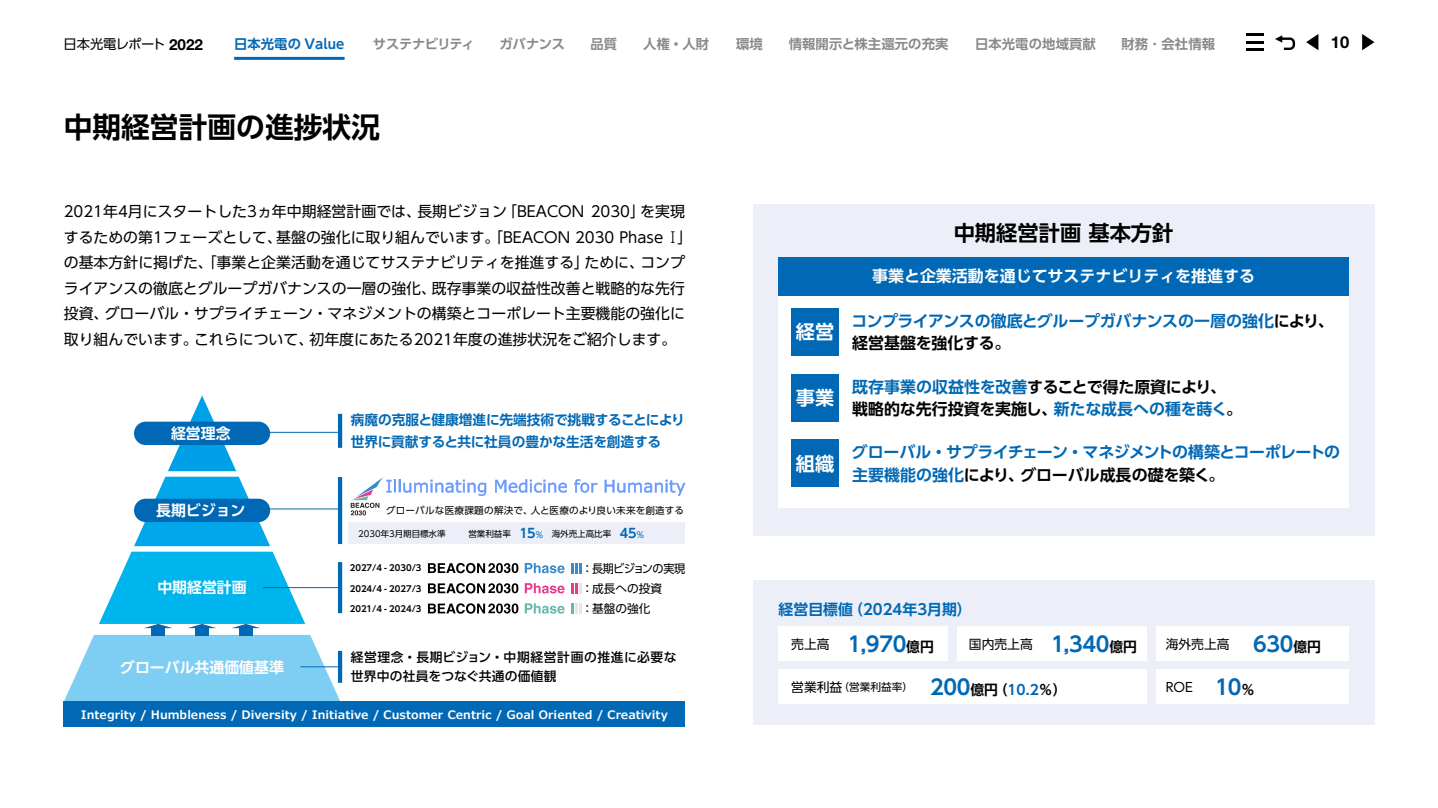
<style>
.page{position:relative;width:1438px;height:808px;background:#fff}
.page>*{position:absolute;margin:0;border:0;box-sizing:border-box;transform-origin:0 0}
.t1{font:700 28.65px "UD Shin Go Pr 6 N De";color:#000}
.見出し単体DB14Q20H{font:700 21.3px "UD Shin Go Pr 6 N De";color:#000}
.表内テキスト{font:700 20.7px "UD Shin Go Pr 6 N De";letter-spacing:-.015em;color:#0068b4}
.本文R14Q24H{font:700 19.2px "UD Shin Go Pr 6 N De";color:#fff}
.t2{font:700 16.5px "Helvetica Neue LT Pro";color:#000}
.表内タイトル{font:700 15.9px/22.4px "UD Shin Go Pr 6 N De";letter-spacing:-.015em;color:#0068b4}
.表内タイトル-2{font:700 15.9px "UD Shin Go Pr 6 N De";letter-spacing:-.005em;color:#000}
.見出し単体DB14Q20H-2{font:700 15.9px "UD Shin Go Pr 6 N De";color:#fff}
.本文R14Q24H-2{font:14.85px/25.5px "UD Shin Go Pr 6 N";color:#000}
.本文強調{font:700 14.85px "UD Shin Go Pr 6 N De";color:#fff}
.見出し単体DB14Q20H-3{font:700 14.85px "UD Shin Go Pr 6 N De";color:#0068b4}
.表内タイトル-3{font:700 13.8px "UD Shin Go Pr 6 N De";letter-spacing:-.005em;color:#0068b4}
.本文強調-2{font:700 13.8px "UD Shin Go Pr 6 N De";color:#000}
.t3{font:700 13.35px "UD Shin Go Pr 6 N De";letter-spacing:.01em;color:#898989}
.t4{font:13.35px "UD Shin Go Pr 6 N";letter-spacing:-.015em;color:#000}
.t5{font:700 13.35px "UD Shin Go Pr 6 N De";letter-spacing:.01em;color:#0068b4}
.t6{font:700 13.35px "UD Shin Go Pr 6 N De";letter-spacing:-.035em;color:#898989}
.表内タイトル-4{font:500 12.75px/19.2px "UD Shin Go Pr 6 N";letter-spacing:.025em;color:#000}
.表内テキスト-2{font:12.75px "UD Shin Go Pr 6 N";color:#000}
.t7{font:600 11.7px "Verdana Pro";color:#fff}
.キャプション10Q15H{font:11.7px "UD Shin Go Pr 6 N";color:#000}
.キャプション10Q15H-2{font:11.7px "UD Shin Go Pr 6 N";letter-spacing:-.05em;color:#000}
.表内テキスト-3{font:10.65px "UD Shin Go Pr 6 N";color:#000}
.キャプション10Q15H-3{font:9.6px "UD Shin Go Pr 6 N";letter-spacing:.025em;color:#000}
.小キャプション8Q11H{font:700 8.55px "UD Shin Go Pr 6 N De";color:#000}
.小キャプション8Q11H-2{font:8.55px "UD Shin Go Pr 6 N";color:#000}
.s1{font-family:"Helvetica Neue LT Pro";font-weight:700;font-size:15.3px}
.s2{font-weight:300}
.s3{font-family:"UD Shin Go Pr 6 N De";font-weight:700;font-size:12.75px;color:#0068b4}
.s4{color:#0068b4}
.s5{color:#000}
.s6{font-size:13.8px;color:#000}
.s7{font-size:12.75px}
.s8{font-size:20.7px;color:#0068b4}
</style>
<div class="page">
<svg style="left:134px;top:477px;width:136px;height:69px"></svg>
<svg style="left:168px;top:395px;width:68px;height:76px"></svg>
<svg style="left:64px;top:635px;width:276px;height:67px;background:#88d1f3"></svg>
<div style="left:64px;top:702px;width:621px;height:25px;background:#0068b4"></div>
<svg style="left:495px;top:479px;width:72px;height:14px"></svg>
<svg style="left:574px;top:479px;width:23px;height:14px"></svg>
<svg style="left:604px;top:480px;width:81px;height:16px"></svg>
<div style="left:134px;top:422px;width:136px;height:23px;background:#0068b4;border-radius:12px"></div>
<div style="left:134px;top:499px;width:136px;height:23px;background:#0068b4;border-radius:12px"></div>
<svg style="left:351px;top:477px;width:135px;height:38px"></svg>
<hr style="left:247px;top:509px;width:92px;height:1px;background:#0068b4">
<hr style="left:248px;top:432px;width:92px;height:1px;background:#0068b4">
<hr style="left:338px;top:414px;width:4px;height:34px;background:#0068b4">
<hr style="left:300px;top:666px;width:40px;height:1px;background:#0068b4">
<hr style="left:338px;top:651px;width:4px;height:32px;background:#0068b4">
<hr style="left:338px;top:477px;width:4px;height:67px;background:#0068b4">
<hr style="left:263px;top:587px;width:75px;height:1px;background:#0068b4">
<hr style="left:338px;top:562px;width:4px;height:51px;background:#0068b4">
<div style="left:195px;top:628px;width:14px;height:7px;background:#0068b4"></div>
<div style="left:151px;top:628px;width:14px;height:7px;background:#0068b4"></div>
<div style="left:239px;top:628px;width:13px;height:7px;background:#0068b4"></div>
<svg style="left:99px;top:552px;width:206px;height:76px"></svg>
<svg style="left:428px;top:603px;width:90px;height:11px"></svg>
<svg style="left:524px;top:603px;width:40px;height:11px"></svg>
<svg style="left:571px;top:603px;width:10px;height:10px"></svg>
<svg style="left:428px;top:583px;width:90px;height:10px"></svg>
<svg style="left:524px;top:583px;width:40px;height:10px"></svg>
<svg style="left:571px;top:583px;width:10px;height:10px"></svg>
<svg style="left:428px;top:563px;width:90px;height:10px"></svg>
<svg style="left:524px;top:563px;width:40px;height:10px"></svg>
<svg style="left:571px;top:563px;width:10px;height:10px"></svg>
<div style="left:753px;top:204px;width:620px;height:332px;background:#eceff8"></div>
<div style="left:349px;top:523px;width:336px;height:21px;background:#eceff8"></div>
<svg style="left:778px;top:295px;width:570px;height:213px"></svg>
<div style="left:778px;top:257px;width:570px;height:38px;background:#0068b4"></div>
<div style="left:791px;top:308px;width:47px;height:48px;background:#0068b4"></div>
<div style="left:791px;top:374px;width:47px;height:47px;background:#0068b4"></div>
<div style="left:791px;top:440px;width:47px;height:47px;background:#0068b4"></div>
<div style="left:753px;top:580px;width:620px;height:145px;background:#eceff8"></div>
<svg style="left:778px;top:627px;width:570px;height:34px"></svg>
<svg style="left:778px;top:670px;width:570px;height:34px"></svg>
<svg style="left:1275px;top:35px;width:20px;height:15px"></svg>
<svg style="left:1306px;top:34px;width:12px;height:16px"></svg>
<svg style="left:1362px;top:34px;width:12px;height:16px"></svg>
<hr style="left:1246px;top:33px;width:17px;height:3px;background:#000">
<hr style="left:1246px;top:48px;width:17px;height:3px;background:#000">
<svg style="left:1246px;top:41px;width:17px;height:2px"></svg>
<hr style="left:234px;top:57px;width:110px;height:3px;background:#0068b4">
<p class="t4" style="left:64px;top:34px;width:141px">日本光電レポート <span class="s1">2022</span></p>
<p class="t5" style="left:234px;top:34px;width:112px">日本光電の Value</p>
<p class="t6" style="left:372px;top:34px;width:103px">サステナビリティ</p>
<p class="t3" style="left:499px;top:34px;width:67px">ガバナンス</p>
<p class="t3" style="left:590px;top:33px;width:28px">品質</p>
<p class="t3" style="left:643px;top:34px;width:67px">人権・人財</p>
<p class="t3" style="left:736px;top:34px;width:28px">環境</p>
<p class="t3" style="left:788px;top:34px;width:161px">情報開示と株主還元の充実</p>
<p class="t3" style="left:975px;top:34px;width:122px">日本光電の地域貢献</p>
<p class="t3" style="left:1121px;top:34px;width:95px">財務･会社情報</p>
<p class="t2" style="left:1330px;top:32px;width:20px">10</p>
<p class="t1" style="left:64px;top:104px;width:318px">中期経営計画の進捗状況</p>
<p class="本文R14Q24H-2" style="left:64px;top:198px;width:630px">2021年4月にスタートした3ヵ年中期経営計画では、長期ビジョン「BEACON 2030」を実現するための第1フェーズとして、基盤の強化に取り組んでいます。「BEACON 2030 Phase<span class="s2">Ⅰ</span>」の基本方針に掲げた、「事業と企業活動を通じてサステナビリティを推進する」ために、コンプライアンスの徹底とグループガバナンスの一層の強化、既存事業の収益性改善と戦略的な先行投資、グローバル・サプライチェーン・マネジメントの構築とコーポレート主要機能の強化に取り組んでいます。これらについて、初年度にあたる2021年度の進捗状況をご紹介します。</p>
<p class="本文強調" style="left:171px;top:421px;width:61px">経営理念</p>
<p class="本文強調" style="left:156px;top:498px;width:91px">長期ビジョン</p>
<p class="本文強調" style="left:157px;top:576px;width:91px">中期経営計画</p>
<p class="表内タイトル-3" style="left:351px;top:409px;width:335px">病魔の克服と健康増進に先端技術で挑戦することにより</p>
<p class="表内タイトル-3" style="left:351px;top:430px;width:312px">世界に貢献すると共に社員の豊かな生活を創造する</p>
<p class="キャプション10Q15H-3" style="left:386px;top:502px;width:299px">グローバルな医療課題の解決で、人と医療のより良い未来を創造する</p>
<p class="小キャプション8Q11H-2" style="left:358px;top:526px;width:89px">2030年3月期目標水準</p>
<p class="小キャプション8Q11H-2" style="left:468px;top:526px;width:178px">営業利益率　<span class="s3">15</span><span class="s4">％</span>　海外売上高比率　<span class="s3">45</span><span class="s4">％</span></p>
<p class="小キャプション8Q11H" style="left:350px;top:561px;width:73px">2027/4 - 2030/3</p>
<p class="キャプション10Q15H-2" style="left:581px;top:559px;width:105px">：長期ビジョンの実現</p>
<p class="小キャプション8Q11H" style="left:350px;top:581px;width:73px">2024/4 - 2027/3</p>
<p class="キャプション10Q15H" style="left:581px;top:579px;width:82px">：成長への投資</p>
<p class="小キャプション8Q11H" style="left:350px;top:601px;width:73px">2021/4 - 2024/3</p>
<p class="キャプション10Q15H" style="left:581px;top:599px;width:70px">：基盤の強化</p>
<p class="表内タイトル-4" style="left:351px;top:647px;width:327px">経営理念・長期ビジョン・中期経営計画の推進に必要な世界中の社員をつなぐ共通の価値観</p>
<p class="t7" style="left:81px;top:707px;width:588px">Integrity / Humbleness / Diversity / Initiative / Customer Centric / Goal Oriented / Creativity</p>
<p class="本文強調" style="left:120px;top:655px;width:165px">グローバル共通価値基準</p>
<p class="見出し単体DB14Q20H" style="left:953px;top:215px;width:221px">中期経営計画 基本方針</p>
<p class="本文R14Q24H" style="left:795px;top:316px;width:40px">経営</p>
<p class="本文R14Q24H" style="left:795px;top:382px;width:40px">事業</p>
<p class="本文R14Q24H" style="left:795px;top:448px;width:40px">組織</p>
<p class="見出し単体DB14Q20H-2" style="left:872px;top:263px;width:384px">事業と企業活動を通じてサステナビリティを推進する</p>
<p class="表内タイトル" style="left:851px;top:309px;width:483px">コンプライアンスの徹底とグループガバナンスの一層の強化<span class="s5">により、</span></p>
<p class="表内タイトル-2" style="left:852px;top:330px;width:160px">経営基盤を強化する。</p>
<p class="表内タイトル-2" style="left:852px;top:374px;width:375px"><span class="s4">既存事業の収益性を改善</span>することで得た原資により、</p>
<p class="表内タイトル-2" style="left:852px;top:396px;width:391px">戦略的な先行投資を実施し、<span class="s4">新たな成長への種を蒔く</span>。</p>
<p class="表内タイトル" style="left:851px;top:440px;width:489px">グローバル・サプライチェーン・マネジメントの構築とコーポレートの主要機能の強化<span class="s5">により、グローバル成長の礎を築く。</span></p>
<p class="見出し単体DB14Q20H-3" style="left:778px;top:597px;width:195px">経営目標値（2024年3月期）</p>
<p class="表内テキスト-2" style="left:791px;top:633px;width:40px">売上高</p>
<p class="表内テキスト" style="left:848px;top:627px;width:87px">1,970<span class="s6">億円</span></p>
<p class="表内テキスト-2" style="left:968px;top:633px;width:65px">国内売上高</p>
<p class="表内テキスト" style="left:1051px;top:627px;width:87px">1,340<span class="s6">億円</span></p>
<p class="表内テキスト-2" style="left:1165px;top:633px;width:65px">海外売上高</p>
<p class="表内テキスト" style="left:1252px;top:627px;width:69px">630<span class="s6">億円</span></p>
<p class="表内テキスト-2" style="left:1165px;top:676px;width:29px">ROE</p>
<p class="表内テキスト" style="left:1214px;top:670px;width:41px">10<span class="s6">％</span></p>
<p class="表内テキスト-3" style="left:791px;top:678px;width:123px"><span class="s7">営業利益</span>（営業利益率）</p>
<p class="本文強調-2" style="left:930px;top:678px;width:138px"><span class="s8">200</span>億円（<span class="s4">10.2</span>％）</p>
</div>
